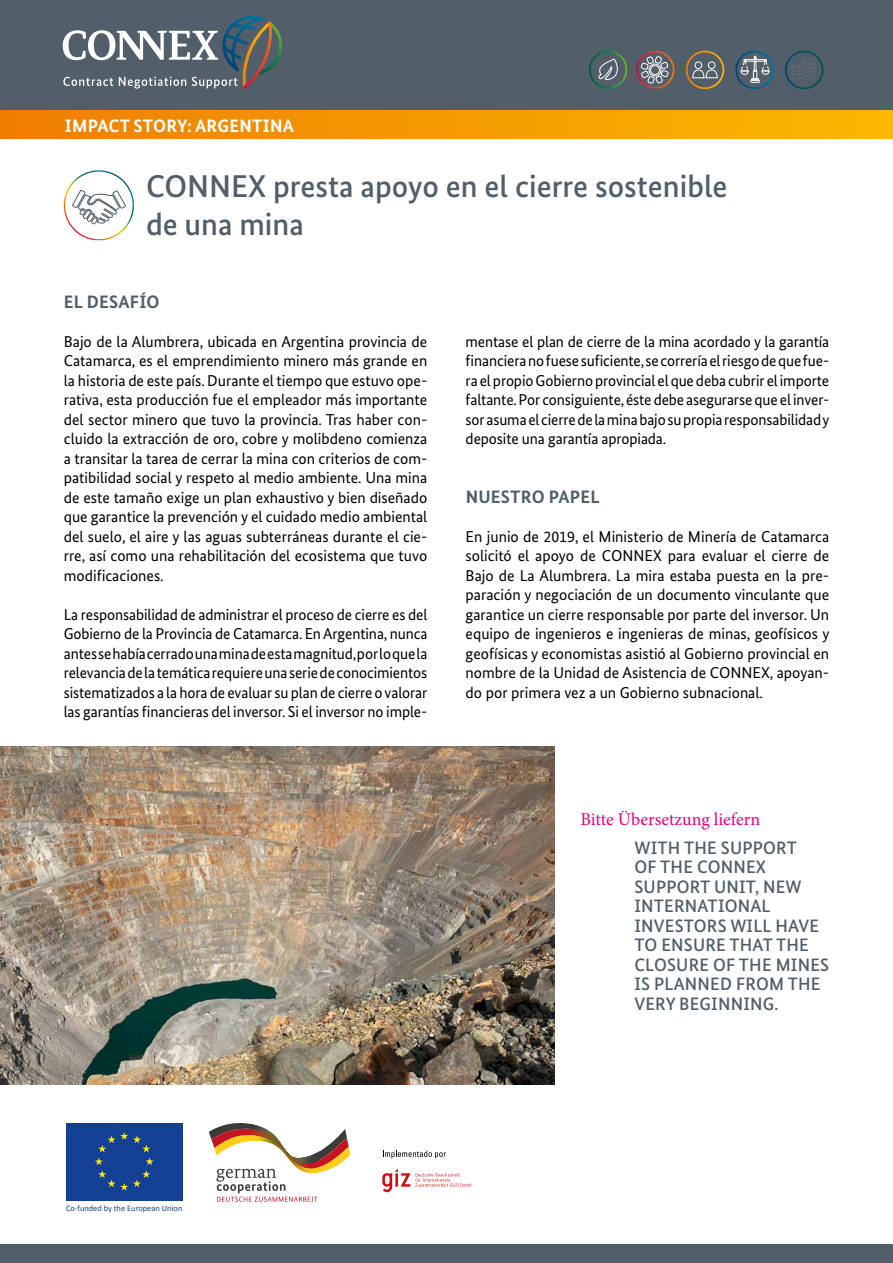
<style>
.page{position:relative;width:893px;height:1263px;background:#fff}
.page>*{position:absolute;margin:0;border:0;box-sizing:border-box;transform-origin:0 0}
.t1{font:500 31.5px/37.8px "Bundes Sans";color:#525e69}
.Zitat_BU{font:500 18px/19.5px "Bundes Sans";letter-spacing:.01em;color:#525e69}
.t2{font:18px "Minion Pro";color:#e5007d}
.Headline{font:700 18px "Bundes Sans";letter-spacing:.01em;color:#525e69}
.Country{font:700 18px "Bundes Sans";letter-spacing:.01em;color:#fff}
.Body{font:15.75px/19.5px "Bundes Sans";letter-spacing:-.005em;color:#000;text-align:justify}
.Einf__Abs{font:8.4px "Calibri";color:#134094}
</style>
<div class="page">
<div style="left:0;top:110px;width:893px;height:29px;background:linear-gradient(to right,#ef7d00,#fbb800)"></div>
<div style="left:0;top:1244px;width:893px;height:18px;background:#525e69"></div>
<img style="left:0;top:746px;width:555px;height:338px">
<svg style="left:63px;top:170px;width:71px;height:70px"></svg>
<svg style="left:382px;top:1169px;width:89px;height:23px"></svg>
<svg style="left:209px;top:1123px;width:141px;height:79px"></svg>
<svg style="left:66px;top:1123px;width:117px;height:78px"></svg>
<div style="left:66px;top:1123px;width:116px;height:77px;background:#134094"></div>
<svg style="left:95px;top:1132px;width:59px;height:58px"></svg>
<svg style="left:383px;top:1150px;width:63px;height:8px"></svg>
<div style="left:0;top:0;width:893px;height:110px;background:#525e69"></div>
<svg style="left:589px;top:51px;width:38px;height:38px"></svg>
<svg style="left:636px;top:51px;width:38px;height:38px"></svg>
<svg style="left:686px;top:51px;width:38px;height:38px"></svg>
<svg style="left:735px;top:51px;width:39px;height:38px"></svg>
<svg style="left:785px;top:51px;width:38px;height:38px"></svg>
<svg style="left:63px;top:16px;width:219px;height:73px"></svg>
<p class="Country" style="left:65px;top:115px;width:231px">IMPACT STORY: ARGENTINA</p>
<p class="t1" style="left:146px;top:167px;width:583px">CONNEX presta apoyo en el cierre sostenible de una mina</p>
<p class="Headline" style="left:64px;top:290px;width:97px">EL DESAFÍO</p>
<p class="Body" style="left:64px;top:331px;width:365px">Bajo de la Alumbrera, ubicada en Argentina provincia de Catamarca, es el emprendimiento minero más grande en la historia de este país. Durante el tiempo que estuvo ope&shy;rativa, esta producción fue el empleador más importante del sector minero que tuvo la provincia. Tras haber con&shy;cluido la extracción de oro, cobre y molibdeno comienza a transitar la tarea de cerrar la mina con criterios de com&shy;patibilidad social y respeto al medio ambiente. Una mina de este tamaño exige un plan exhaustivo y bien diseñado que garantice la prevención y el cuidado medio ambiental del suelo, el aire y las aguas subterráneas durante el cie&shy;rre, así como una rehabilitación del ecosistema que tuvo modificaciones.</p>
<p class="Body" style="left:64px;top:604px;width:365px">La responsabilidad de administrar el proceso de cierre es del Gobierno de la Provincia de Catamarca. En Argentina, nunca antes se había cerrado una mina de esta magnitud, por lo que la relevancia de la temática requiere una serie de conocimientos sistematizados a la hora de evaluar su plan de cierre o valorar las garantías financieras del inversor. Si el inversor no imple-</p>
<p class="Body" style="left:466px;top:331px;width:365px">mentase el plan de cierre de la mina acordado y la garantía financiera no fuese suficiente, se correría el riesgo de que fue&shy;ra el propio Gobierno provincial el que deba cubrir el importe faltante. Por consiguiente, éste debe asegurarse que el inver&shy;sor asuma el cierre de la mina bajo su propia responsabilidad y deposite una garantía apropiada.</p>
<p class="Headline" style="left:466px;top:485px;width:135px">NUESTRO PAPEL</p>
<p class="Body" style="left:466px;top:526px;width:365px">En junio de 2019, el Ministerio de Minería de Catamarca solicitó el apoyo de CONNEX para evaluar el cierre de Bajo de La Alumbrera. La mira estaba puesta en la pre&shy;paración y negociación de un documento vinculante que garantice un cierre responsable por parte del inversor. Un equipo de ingenieros e ingenieras de minas, geofísicos y geofísicas y economistas asistió al Gobierno provincial en nombre de la Unidad de Asistencia de CONNEX, apoyan&shy;do por primera vez a un Gobierno subnacional.</p>
<p class="t2" style="left:580px;top:807px;width:181px">Bitte Übersetzung liefern</p>
<p class="Zitat_BU" style="left:634px;top:837px;width:196px">WITH THE SUPPORT<br>OF THE CONNEX<br>SUPPORT UNIT, NEW<br>INTERNATIONAL<br>INVESTORS WILL HAVE<br>TO ENSURE THAT THE<br>CLOSURE OF THE MINES<br>IS PLANNED FROM THE<br>VERY BEGINNING.</p>
<p class="Einf__Abs" style="left:66px;top:1203px;width:118px">Co-funded by the European Union</p>
</div>
